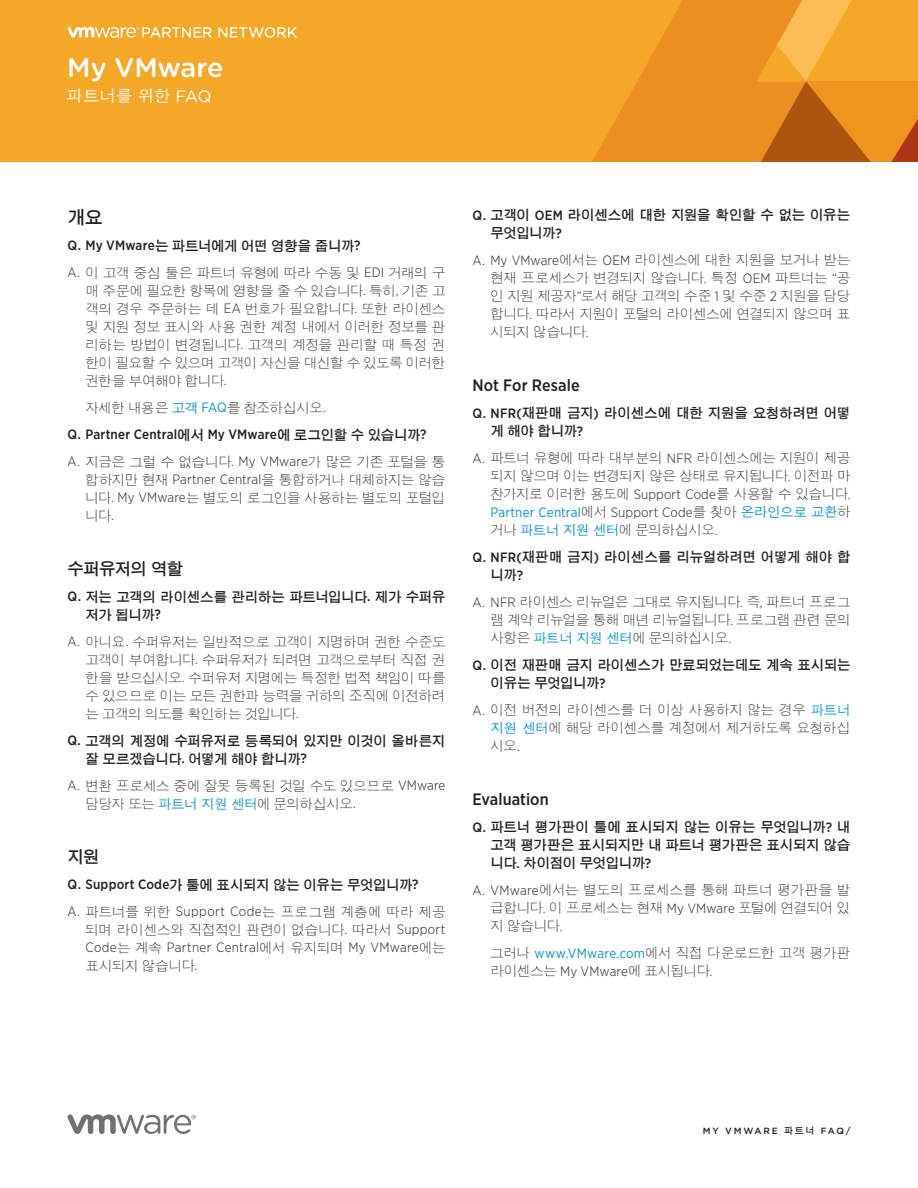
<style>
.page{position:relative;width:918px;height:1188px;background:#fff}
.page>*{position:absolute;margin:0;border:0;box-sizing:border-box;transform-origin:0 0}
.t1{font:500 27px "Gotham Rounded";color:#fff}
.t2{font:600 18px "SM Gothic Std";color:#231f20}
.t3{font:500 16.5px "Gotham Narrow";letter-spacing:.005em;color:#231f20}
.t4{font:500 16.5px "SM Gothic Std";color:#fff}
.t5{font:600 16.5px "SM Gothic Std";letter-spacing:-.045em;color:#231f20}
.t6{font:300 13.5px/18px "SM Gothic Std";letter-spacing:-.03em;color:#231f20;text-align:justify}
.t7{font:600 13.5px/18px "SM Gothic Std";letter-spacing:-.025em;color:#231f20}
.t8{font:300 13.5px/27px "SM Gothic Std";color:#231f20}
.t9{font:13.5px "Gotham Narrow";letter-spacing:.01em;color:#0695d3}
.t10{font:500 13.5px "Gotham Narrow";letter-spacing:.01em;color:#231f20}
.t11{font:300 13.5px "Gotham Narrow";letter-spacing:.025em;color:#231f20}
.t12{font:500 9px "Gotham";letter-spacing:.2em;color:#231f20}
.s1{font-family:"Gotham Rounded";font-weight:400}
.s2{font-family:"Gotham Narrow";font-weight:500}
.s3{font-weight:600}
.s4{font-family:"Gotham Narrow"}
.s5{font-weight:500;color:#0695d3}
.s6{font-family:"Gotham Narrow";font-weight:400;color:#0695d3}
.s7{font-family:"SM Gothic Std";font-weight:600}
.s8{font-family:"SM Gothic Std"}
.s9{font-family:"SM Gothic Std";font-weight:300;color:#231f20}
.s10{font-weight:300;color:#231f20}
.s11{font-family:"SM Gothic Std";font-weight:500}
.s12{font-weight:300}
.s13{font-family:"Gotham Narrow";font-weight:300}
</style>
<div class="page">
<div style="left:0;top:0;width:918px;height:162px;background:#f5a727"></div>
<svg style="left:592px;top:0;width:165px;height:162px;fill:#ec8e22"></svg>
<svg style="left:757px;top:0;width:161px;height:162px"></svg>
<svg style="left:68px;top:1114px;width:128px;height:20px"></svg>
<svg style="left:68px;top:27px;width:144px;height:11px"></svg>
<svg style="left:218px;top:27px;width:79px;height:11px"></svg>
<h1 class="t1" style="left:67px;top:48px;width:158px">My VMware</h1>
<p class="t4" style="left:67px;top:87px;width:146px">파트너를 위한 <span class="s1">FAQ</span></p>
<h2 class="t2" style="left:67px;top:208px;width:37px">개요</h2>
<p class="t6" style="left:67px;top:233px;width:380px;line-height:27px"><span class="s2">Q. My VMware</span><span class="s3">는 파트너에게 어떤 영향을 줍니까</span><span class="s2">?<br></span><span class="s4">A.</span> 이 고객 중심 툴은 파트너 유형에 따라 수동 및 <span class="s4">EDI</span> 거래의 구</p>
<p class="t6" style="left:85px;top:283px;width:362px">매 주문에 필요한 항목에 영향을 줄 수 있습니다<span class="s4">.</span> 특히<span class="s4">,</span> 기존 고 객의 경우 주문하는 데 <span class="s4">EA</span> 번호가 필요합니다<span class="s4">.</span> 또한 라이센스 및 지원 정보 표시와 사용 권한 계정 내에서 이러한 정보를 관 리하는 방법이 변경됩니다<span class="s4">.</span> 고객의 계정을 관리할 때 특정 권 한이 필요할 수 있으며 고객이 자신을 대신할 수 있도록 이러한 권한을 부여해야 합니다<span class="s4">.</span></p>
<p class="t6" style="left:85px;top:400px;width:242px">자세한 내용은 <span class="s5">고객</span> <span class="s6">FAQ</span>를 참조하십시오<span class="s4">.</span></p>
<p class="t10" style="left:67px;top:426px;width:361px">Q. Partner Central<span class="s7">에서</span> My VMware<span class="s7">에 로그인할 수 있습니까</span>?</p>
<p class="t6" style="left:85px;top:454px;width:362px;text-indent:-18px"><span class="s4">A.</span> 지금은 그럴 수 없습니다<span class="s4">. My VMware</span>가 많은 기존 포털을 통 합하지만 현재 <span class="s4">Partner Central</span>을 통합하거나 대체하지는 않습 니다<span class="s4">. My VMware</span>는 별도의 로그인을 사용하는 별도의 포털입 니다<span class="s4">.</span></p>
<p class="t5" style="left:67px;top:560px;width:117px">수퍼유저의 역할</p>
<p class="t7" style="left:85px;top:589px;width:362px;text-indent:-18px"><span class="s2">Q.</span> 저는 고객의 라이센스를 관리하는 파트너입니다<span class="s2">.</span> 제가 수퍼유 저가 됩니까<span class="s2">?</span></p>
<p class="t6" style="left:85px;top:634px;width:362px;text-indent:-18px"><span class="s4">A.</span> 아니요<span class="s4">.</span> 수퍼유저는 일반적으로 고객이 지명하며 권한 수준도 고객이 부여합니다<span class="s4">.</span> 수퍼유저가 되려면 고객으로부터 직접 권 한을 받으십시오<span class="s4">.</span> 수퍼유저 지명에는 특정한 법적 책임이 따를 수 있으므로 이는 모든 권한과 능력을 귀하의 조직에 이전하려 는 고객의 의도를 확인하는 것입니다<span class="s4">.</span></p>
<p class="t7" style="left:85px;top:733px;width:362px;text-indent:-18px"><span class="s2">Q.</span> 고객의 계정에 수퍼유저로 등록되어 있지만 이것이 올바른지 잘 모르겠습니다<span class="s2">.</span> 어떻게 해야 합니까<span class="s2">?</span></p>
<p class="t6" style="left:85px;top:778px;width:362px;text-indent:-18px"><span class="s4">A.</span> 변환 프로세스 중에 잘못 등록된 것일 수도 있으므로 <span class="s4">VMware </span>담당자 또는 <span class="s5">파트너 지원 센터</span>에 문의하십시오<span class="s4">.</span></p>
<p class="t5" style="left:67px;top:848px;width:34px">지원</p>
<p class="t8" style="left:67px;top:872px;width:380px"><span class="s2">Q. Support Code</span><span class="s3">가 툴에 표시되지 않는 이유는 무엇입니까</span><span class="s2">?<br></span><span class="s4">A.</span> 파트너를 위한 <span class="s4">Support Code</span>는 프로그램 계층에 따라 제공</p>
<p class="t6" style="left:86px;top:922px;width:362px">되며 라이센스와 직접적인 관련이 없습니다<span class="s4">.</span> 따라서 <span class="s4">Support</span></p>
<p class="t11" style="left:86px;top:939px;width:362px">Code<span class="s8">는 계속</span> Partner Central<span class="s8">에서 유지되며</span> My VMware<span class="s8">에는</span></p>
<p class="t6" style="left:86px;top:958px;width:113px">표시되지 않습니다<span class="s4">.</span></p>
<p class="t7" style="left:490px;top:207px;width:362px;text-indent:-18px"><span class="s2">Q.</span> 고객이 <span class="s2">OEM</span> 라이센스에 대한 지원을 확인할 수 없는 이유는 무엇입니까<span class="s2">?</span></p>
<p class="t6" style="left:490px;top:252px;width:362px;text-indent:-18px"><span class="s4">A. My VMware</span>에서는 <span class="s4">OEM</span> 라이센스에 대한 지원을 보거나 받는 현재 프로세스가 변경되지 않습니다<span class="s4">.</span> 특정 <span class="s4">OEM</span> 파트너는 <span class="s4">“</span>공 인 지원 제공자<span class="s4">”</span>로서 해당 고객의 수준 <span class="s4">1</span> 및 수준 <span class="s4">2</span> 지원을 담당 합니다<span class="s4">.</span> 따라서 지원이 포털의 라이센스에 연결되지 않으며 표 시되지 않습니다<span class="s4">.</span></p>
<p class="t3" style="left:472px;top:375px;width:109px">Not For Resale</p>
<p class="t7" style="left:490px;top:405px;width:362px;text-indent:-18px"><span class="s2">Q. NFR(</span>재판매 금지<span class="s2">)</span> 라이센스에 대한 지원을 요청하려면 어떻 게 해야 합니까<span class="s2">?</span></p>
<p class="t6" style="left:491px;top:450px;width:362px;text-indent:-18px"><span class="s4">A.</span> 파트너 유형에 따라 대부분의 <span class="s4">NFR</span> 라이센스에는 지원이 제공 되지 않으며 이는 변경되지 않은 상태로 유지됩니다<span class="s4">.</span> 이전과 마 찬가지로 이러한 용도에 <span class="s4">Support Code</span>를 사용할 수 있습니다<span class="s4">.</span></p>
<p class="t9" style="left:491px;top:504px;width:362px">Partner Central<span class="s9">에서</span> <span class="s10">Support Code</span><span class="s9">를 찾아</span> <span class="s11">온라인으로 교환</span><span class="s9">하</span></p>
<p class="t7" style="left:473px;top:518px;width:379px;line-height:27px;text-indent:18px"><span class="s12">거나</span> <span class="s5">파트너 지원 센터</span><span class="s12">에 문의하십시오</span><span class="s13">.<br></span><span class="s2">Q. NFR(</span>재판매 금지<span class="s2">)</span> 라이센스를 리뉴얼하려면 어떻게 해야 합</p>
<p class="t6" style="left:473px;top:563px;width:379px;line-height:27px;text-indent:18px"><span class="s3">니까</span><span class="s2">?<br></span><span class="s4">A. NFR</span> 라이센스 리뉴얼은 그대로 유지됩니다<span class="s4">.</span> 즉<span class="s4">,</span> 파트너 프로그</p>
<p class="t6" style="left:491px;top:612px;width:362px">램 계약 리뉴얼을 통해 매년 리뉴얼됩니다<span class="s4">.</span> 프로그램 관련 문의 사항은 <span class="s5">파트너 지원 센터</span>에 문의하십시오<span class="s4">.</span></p>
<p class="t7" style="left:491px;top:657px;width:362px;text-indent:-18px"><span class="s2">Q.</span> 이전 재판매 금지 라이센스가 만료되었는데도 계속 표시되는 이유는 무엇입니까<span class="s2">?</span></p>
<p class="t6" style="left:491px;top:702px;width:362px;text-indent:-18px"><span class="s4">A.</span> 이전 버전의 라이센스를 더 이상 사용하지 않는 경우 <span class="s5">파트너 지원 센터</span>에 해당 라이센스를 계정에서 제거하도록 요청하십 시오<span class="s4">.</span></p>
<p class="t3" style="left:472px;top:789px;width:78px">Evaluation</p>
<p class="t7" style="left:490px;top:819px;width:362px;text-align:justify;text-indent:-18px"><span class="s2">Q.</span> 파트너 평가판이 툴에 표시되지 않는 이유는 무엇입니까<span class="s2">?</span> 내 고객 평가판은 표시되지만 내 파트너 평가판은 표시되지 않습 니다<span class="s2">.</span> 차이점이 무엇입니까<span class="s2">?</span></p>
<p class="t6" style="left:490px;top:882px;width:362px;text-indent:-18px"><span class="s4">A. VMware</span>에서는 별도의 프로세스를 통해 파트너 평가판을 발 급합니다<span class="s4">.</span> 이 프로세스는 현재 <span class="s4">My VMware</span> 포털에 연결되어 있 지 않습니다<span class="s4">.</span></p>
<p class="t6" style="left:490px;top:945px;width:362px">그러나 <span class="s6">www.VMware.com</span>에서 직접 다운로드한 고객 평가판 라이센스는 <span class="s4">My VMware</span>에 표시됩니다<span class="s4">.</span></p>
<p class="t12" style="left:703px;top:1125px;width:149px">MY VMWARE <span class="s7">파트너</span> FAQ/</p>
</div>
